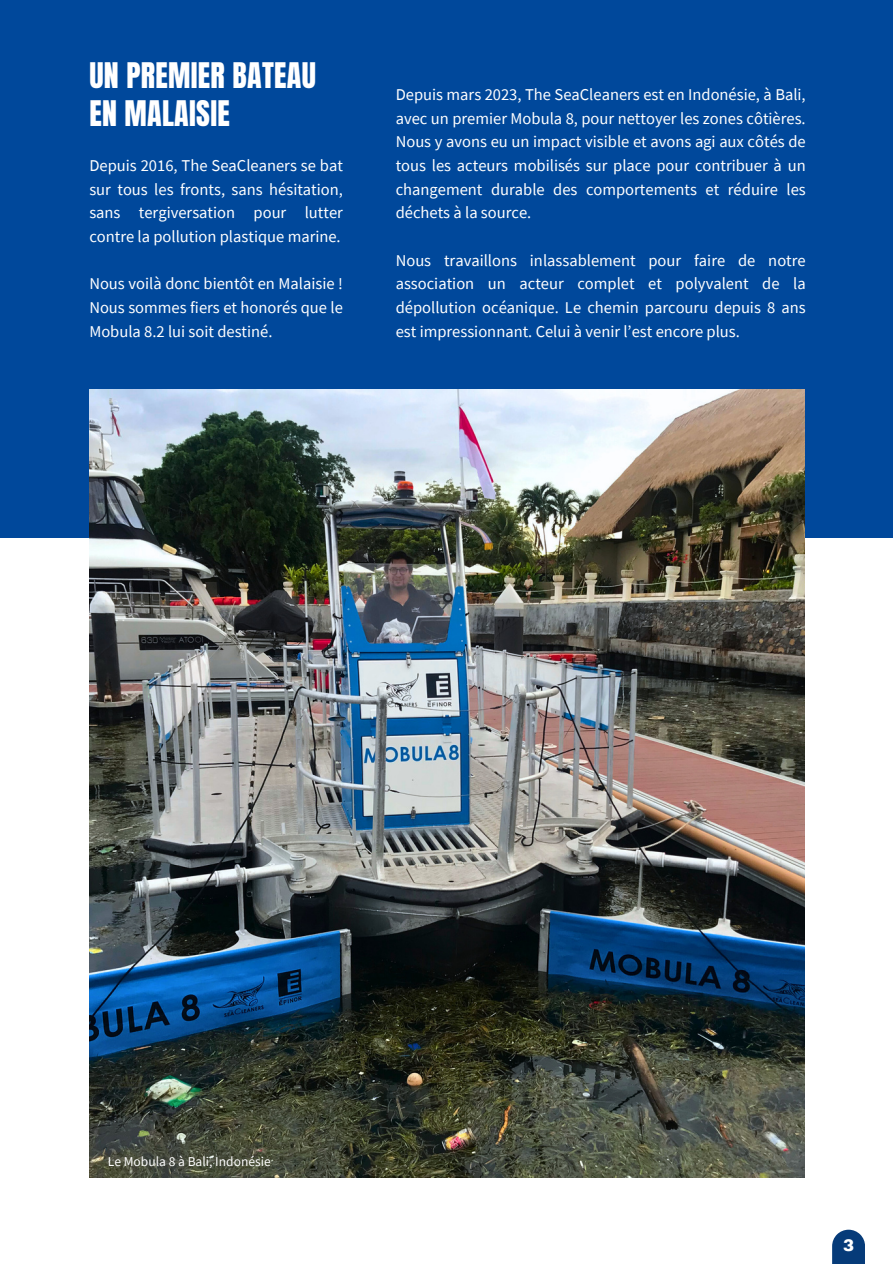
<style>
.page{position:relative;width:893px;height:1264px;background:#fff}
.page>*{position:absolute;margin:0;border:0;box-sizing:border-box;transform-origin:0 0}
.t1{font:30px/38.2px "Anton";letter-spacing:.01em;color:#fff}
.t2{font:16.5px/23.7px "Source Sans Pro";color:#fff;text-align:justify}
.t3{font:900 16.5px "Archivo";color:#fff}
.t4{font:13.5px "Source Sans Pro";color:#fff}
</style>
<div class="page">
<div style="left:0;top:0;width:892px;height:538px;background:#00489b"></div>
<svg style="left:832px;top:1229px;width:33px;height:34px"></svg>
<img style="left:89px;top:390px;width:715px;height:787px">
<p class="t1" style="left:89px;top:56px;width:228px">UN PREMIER BATEAU<br>EN MALAISIE</p>
<h2 class="t2" style="left:89px;top:153px;width:255px">Depuis 2016, The SeaCleaners se bat sur tous les fronts, sans hésitation, sans tergiversation pour lutter contre la pollution plastique marine.</h2>
<h2 class="t2" style="left:89px;top:271px;width:255px">Nous voilà donc bientôt en Malaisie !<br>Nous sommes fiers et honorés que le Mobula 8.2 lui soit destiné.</h2>
<h2 class="t2" style="left:395px;top:82px;width:411px">Depuis mars 2023, The SeaCleaners est en Indonésie, à Bali, avec un premier Mobula 8, pour nettoyer les zones côtières.<br>Nous y avons eu un impact visible et avons agi aux côtés de tous les acteurs mobilisés sur place pour contribuer à un changement durable des comportements et réduire les déchets à la source.</h2>
<h2 class="t2" style="left:395px;top:248px;width:411px">Nous travaillons inlassablement pour faire de notre association un acteur complet et polyvalent de la dépollution océanique. Le chemin parcouru depuis 8 ans est impressionnant. Celui à venir l’est encore plus.</h2>
<p class="t4" style="left:108px;top:1152px;width:164px">Le Mobula 8 à Bali, Indonésie</p>
<p class="t3" style="left:843px;top:1236px;width:13px">3</p>
</div>
